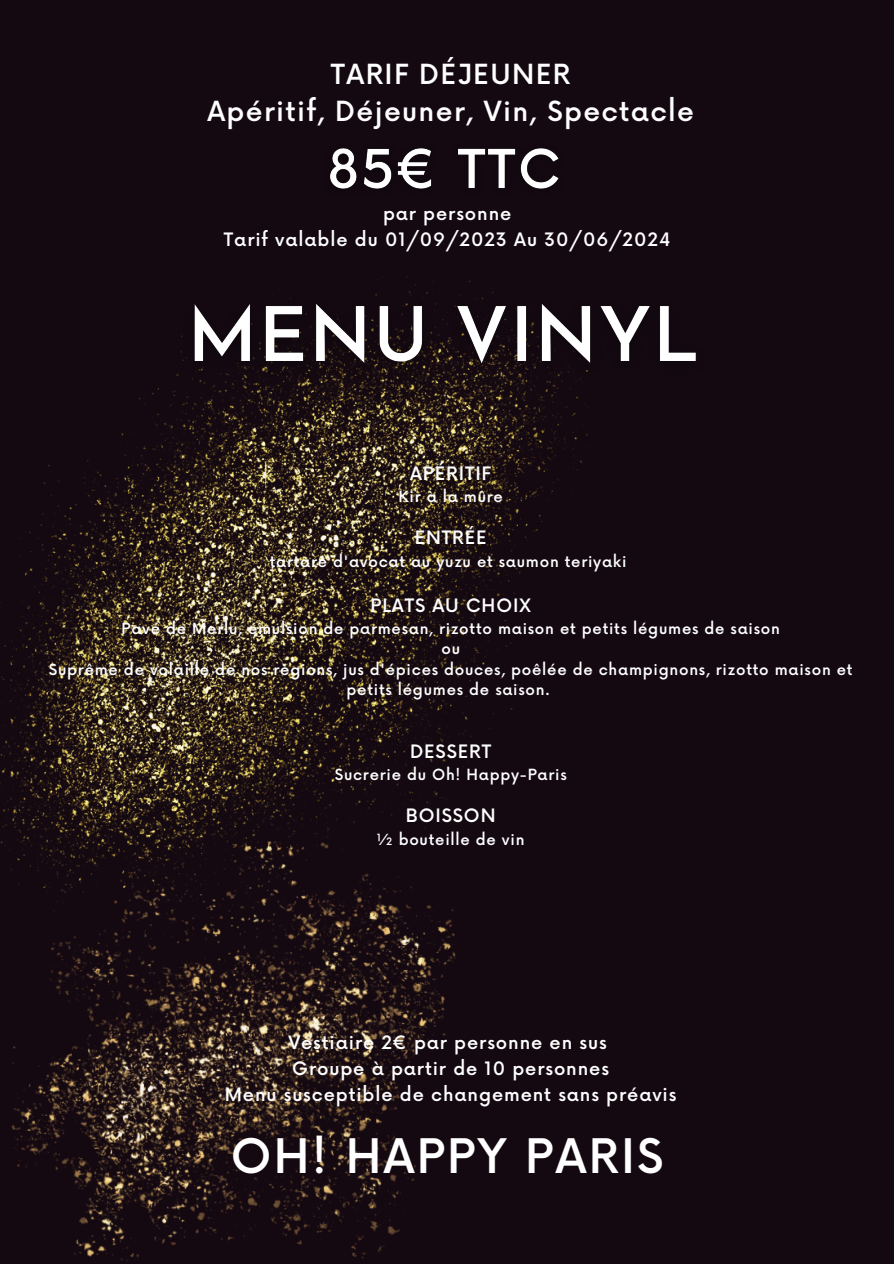
<style>
.page{position:relative;width:894px;height:1264px;background:#fff}
.page>*{position:absolute;margin:0;border:0;box-sizing:border-box;transform-origin:0 0}
.t1{font:500 46.35px "Now";letter-spacing:.05em;color:#fff}
.t2{font:500 27px "Now";letter-spacing:.05em;color:#fff}
.t3{font:500 18px "Now";letter-spacing:.05em;color:#fff}
.t4{font:500 15px/20.2px "Now";letter-spacing:.05em;color:#fff;text-align:center}
</style>
<div class="page">
<div style="left:0;top:0;width:893px;height:1263px;background:#140911"></div>
<img style="left:0;top:277px;width:588px;height:545px">
<img style="left:0;top:822px;width:456px;height:439px">
<img style="left:169px;top:287px;width:527px;height:114px">
<img style="left:330px;top:148px;width:229px;height:41px">
<p class="t2" style="left:331px;top:60px;width:241px">TARIF DÉJEUNER</p>
<p class="t2" style="left:207px;top:97px;width:488px">Apéritif, Déjeuner, Vin, Spectacle</p>
<p class="t3" style="left:383px;top:204px;width:130px">par personne</p>
<p class="t3" style="left:224px;top:230px;width:448px">Tarif valable du 01/09/2023 Au 30/06/2024</p>
<p class="t3" style="left:410px;top:463px;width:83px">APÉRITIF</p>
<p class="t4" style="left:398px;top:488px;width:106px">Kir à la mûre</p>
<p class="t3" style="left:414px;top:528px;width:73px">ENTRÉE</p>
<p class="t4" style="left:270px;top:552px;width:358px">tartare d'avocat au yuzu et saumon teriyaki</p>
<p class="t3" style="left:370px;top:595px;width:162px">PLATS AU CHOIX</p>
<p class="t4" style="left:121px;top:619px;width:659px">Pavé de Merlu, émulsion de parmesan, rizotto maison et petits légumes de saison</p>
<p class="t4" style="left:441px;top:639px;width:20px">ou</p>
<p class="t4" style="left:49px;top:660px;width:805px">Suprême de volaille de nos règions, jus d'épices douces, poêlée de champignons, rizotto maison et petits légumes de saison.</p>
<p class="t3" style="left:410px;top:741px;width:83px">DESSERT</p>
<p class="t4" style="left:334px;top:765px;width:233px">Sucrerie du Oh! Happy-Paris</p>
<p class="t3" style="left:405px;top:806px;width:91px">BOISSON</p>
<p class="t4" style="left:377px;top:830px;width:149px">½ bouteille de vin</p>
<p class="t3" style="left:288px;top:1032px;width:320px">Vestiaire 2€ par personne en sus</p>
<p class="t3" style="left:292px;top:1058px;width:318px">Groupe à partir de 10 personnes</p>
<p class="t3" style="left:225px;top:1084px;width:453px">Menu susceptible de changement sans préavis</p>
<p class="t1" style="left:231px;top:1131px;width:434px">OH! HAPPY PARIS</p>
</div>
